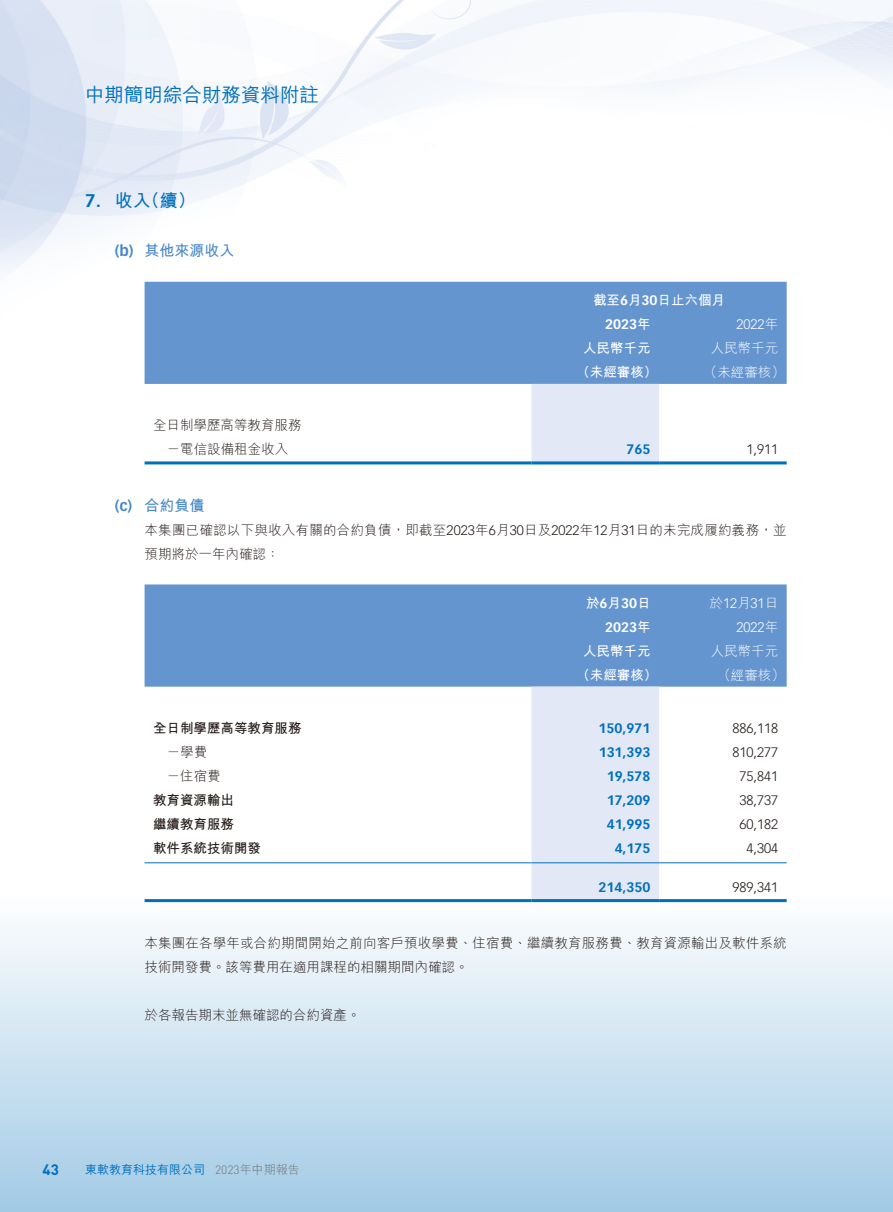
<style>
.page{position:relative;width:893px;height:1212px;background:#fff}
.page>*{position:absolute;margin:0;border:0;box-sizing:border-box;transform-origin:0 0}
.t1{font:500 19.5px "M Hei HK";color:#0070bb}
.t2{font:700 18px "M Hei HK";color:#0070bb}
.t3{font:700 18px "Vectora LT Std";color:#0070bb}
.t4{font:700 15px "M Hei HK";color:#4888c8}
.t5{font:700 15px "Vectora LT Std";color:#4888c8}
.t6{font:700 15px "DIN Pro";color:#0070bb}
.t7{font:300 13.5px/24px "M Hei HK";letter-spacing:.01em;color:#231916}
.t8{font:300 13.5px "Vectora LT Std";color:#231916}
.t9{font:700 13.5px "Vectora LT Std";color:#0070bb}
.t10{font:700 13.5px "M Hei HK";color:#fff}
.t11{font:700 13.5px "M Hei HK";color:#231916}
.t12{font:300 13.5px "M Hei HK";color:#fff}
.t13{font:300 13.5px/24px "Vectora LT Std";color:#fff;text-align:right}
.t14{font:700 13.5px "Vectora LT Std";color:#fff}
.t15{font:500 12px "M Hei HK";color:#0070bb}
.t16{font:300 12px "M Hei HK";color:#727272}
.s1{font-family:"Vectora LT Std"}
.s2{font-family:"M Hei HK"}
.s3{font-family:"DIN Pro"}
</style>
<div class="page">
<div style="left:0;top:866px;width:893px;height:346px;background:linear-gradient(to bottom,#fff,#a3cbe6)"></div>
<img style="left:0;top:0;width:893px;height:381px">
<div style="left:145px;top:282px;width:642px;height:102px;background:#6595cf"></div>
<div style="left:531px;top:384px;width:128px;height:77px;background:#e2e8f6"></div>
<hr style="left:145px;top:461px;width:386px;height:3px;background:#0070bb">
<hr style="left:531px;top:461px;width:128px;height:3px;background:#0070bb">
<hr style="left:659px;top:461px;width:128px;height:3px;background:#0070bb">
<div style="left:145px;top:584px;width:642px;height:103px;background:#6595cf"></div>
<div style="left:531px;top:687px;width:128px;height:212px;background:#e2e8f6"></div>
<hr style="left:145px;top:862px;width:386px;height:1px;background:#0070bb">
<hr style="left:531px;top:862px;width:128px;height:1px;background:#0070bb">
<hr style="left:659px;top:862px;width:128px;height:1px;background:#0070bb">
<hr style="left:145px;top:899px;width:386px;height:3px;background:#0070bb">
<hr style="left:531px;top:899px;width:128px;height:3px;background:#0070bb">
<hr style="left:659px;top:899px;width:128px;height:3px;background:#0070bb">
<h1 class="t1" style="left:85px;top:81px;width:235px">中期簡明綜合財務資料附註</h1>
<h2 class="t3" style="left:85px;top:190px;width:17px">7.</h2>
<h2 class="t2" style="left:142px;top:188px;width:55px">（續(</h2>
<h2 class="t2" style="left:115px;top:188px;width:37px">收入</h2>
<p class="t5" style="left:115px;top:241px;width:20px">b( )</p>
<p class="t4" style="left:145px;top:239px;width:91px">其他來源收入</p>
<p class="t7" style="left:153px;top:413px;width:150px">全日制學歷高等教育服務</p>
<p class="t7" style="left:167px;top:437px;width:123px">－電信設備租金收入</p>
<p class="t10" style="left:593px;top:290px;width:133px">截至月<span class="s1">6 30</span>日止六個月</p>
<p class="t14" style="left:605px;top:316px;width:47px">2023<span class="s2">年</span></p>
<p class="t13" style="left:737px;top:313px;width:43px">2022<span class="s2">年</span></p>
<p class="t10" style="left:583px;top:338px;width:69px">人民幣千元</p>
<p class="t12" style="left:711px;top:339px;width:69px">人民幣千元</p>
<p class="t10" style="left:576px;top:362px;width:82px">（未經審核）</p>
<p class="t12" style="left:704px;top:363px;width:82px">（未經審核(</p>
<p class="t9" style="left:627px;top:441px;width:25px">765</p>
<p class="t8" style="left:747px;top:442px;width:33px">1,911</p>
<p class="t5" style="left:115px;top:496px;width:19px">c( )</p>
<p class="t4" style="left:145px;top:494px;width:61px">合約負債</p>
<p class="t7" style="left:145px;top:517px;width:644px">本集團已確認以下與收入有關的合約負債，即截至<span class="s1">2023</span>年月<span class="s1">6 30</span>日及<span class="s1">2022</span>年<span class="s1">12</span>月<span class="s1">31</span>日的未完成履約義務，並預期將於一年內確認：</p>
<p class="t10" style="left:586px;top:593px;width:66px">於月<span class="s1">6 30</span>日</p>
<p class="t14" style="left:605px;top:619px;width:47px">2023<span class="s2">年</span></p>
<p class="t13" style="left:710px;top:591px;width:70px"><span class="s2">於</span>12<span class="s2">月</span>31<span class="s2">日<br></span>2022<span class="s2">年</span></p>
<p class="t12" style="left:711px;top:642px;width:69px">人民幣千元</p>
<p class="t10" style="left:583px;top:641px;width:69px">人民幣千元</p>
<p class="t10" style="left:576px;top:665px;width:82px">（未經審核）</p>
<p class="t12" style="left:717px;top:666px;width:69px">（經審核(</p>
<p class="t11" style="left:153px;top:718px;width:150px">全日制學歷高等教育服務</p>
<p class="t9" style="left:599px;top:720px;width:53px">150,971</p>
<p class="t8" style="left:732px;top:720px;width:47px">886,118</p>
<p class="t7" style="left:167px;top:739px;width:42px">－學費</p>
<p class="t9" style="left:599px;top:744px;width:53px">131,393</p>
<p class="t8" style="left:732px;top:744px;width:47px">810,277</p>
<p class="t7" style="left:167px;top:763px;width:55px">－住宿費</p>
<p class="t9" style="left:607px;top:768px;width:45px">19,578</p>
<p class="t8" style="left:740px;top:768px;width:40px">75,841</p>
<p class="t11" style="left:153px;top:790px;width:82px">教育資源輸出</p>
<p class="t9" style="left:607px;top:792px;width:45px">17,209</p>
<p class="t8" style="left:740px;top:792px;width:40px">38,737</p>
<p class="t11" style="left:153px;top:814px;width:82px">繼續教育服務</p>
<p class="t9" style="left:607px;top:816px;width:45px">41,995</p>
<p class="t8" style="left:740px;top:816px;width:40px">60,182</p>
<p class="t11" style="left:153px;top:838px;width:109px">軟件系統技術開發</p>
<p class="t9" style="left:615px;top:840px;width:37px">4,175</p>
<p class="t8" style="left:747px;top:840px;width:33px">4,304</p>
<p class="t9" style="left:599px;top:879px;width:53px">214,350</p>
<p class="t8" style="left:732px;top:879px;width:47px">989,341</p>
<p class="t7" style="left:145px;top:931px;width:643px">本集團在各學年或合約期間開始之前向客戶預收學費、住宿費、繼續教育服務費、教育資源輸出及軟件系統技術開發費。該等費用在適用課程的相關期間內確認。</p>
<p class="t7" style="left:145px;top:1003px;width:217px">於各報告期末並無確認的合約資產。</p>
<p class="t6" style="left:43px;top:1159px;width:18px">43</p>
<p class="t15" style="left:85px;top:1161px;width:121px">東軟教育科技有限公司</p>
<p class="t16" style="left:215px;top:1161px;width:86px"><span class="s3">2023</span>年中期報告</p>
</div>
